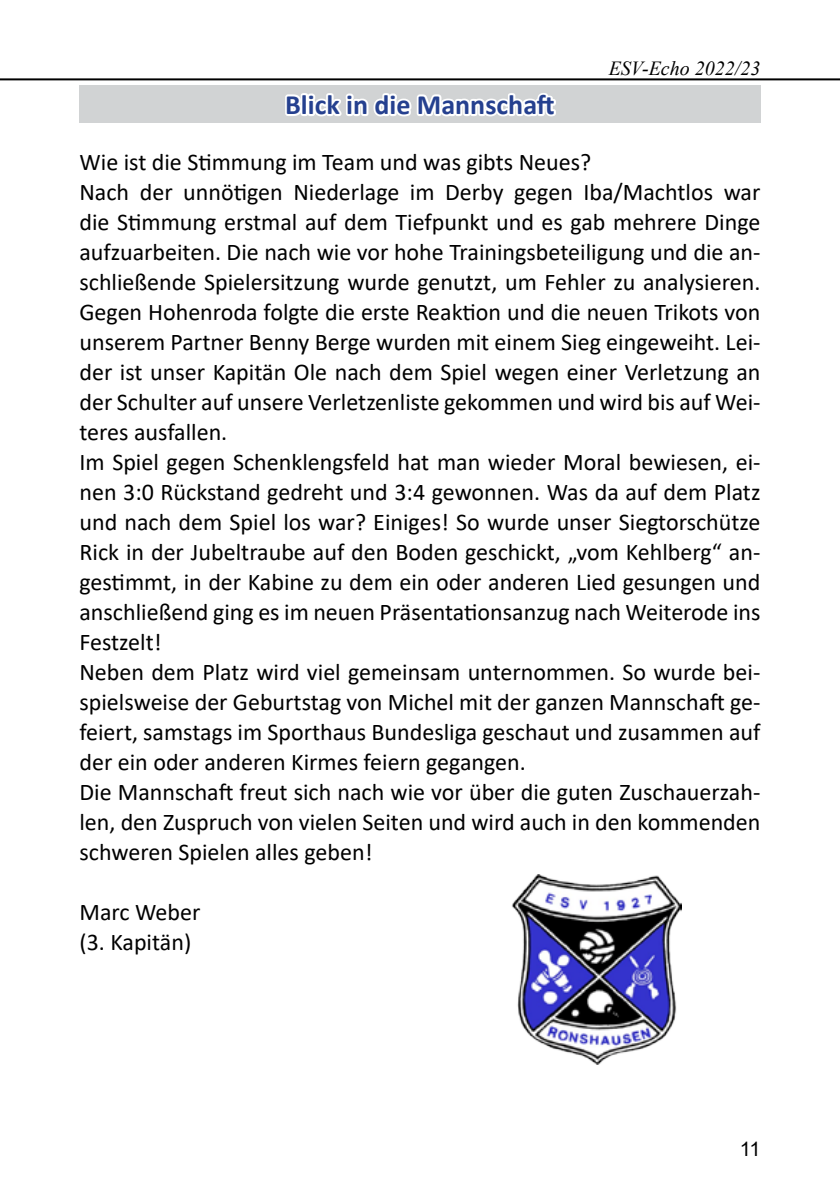
<style>
.page{position:relative;width:840px;height:1191px;background:#fff}
.page>*{position:absolute;margin:0;border:0;box-sizing:border-box;transform-origin:0 0}
.t1{font:700 28px "Calibri";color:#25408f}
.t2{font:24px/30px "Calibri";color:#000}
.t3{font:italic 20px "Times New Roman";color:#000}
.t4{font:20px "Arial";color:#000}
</style>
<div class="page">
<svg style="left:602px;top:80px;width:162px;height:14px"></svg>
<hr style="left:0;top:78px;width:839px;height:2px;background:#000">
<div style="left:79px;top:85px;width:681px;height:37px;background:#d1d3d4"></div>
<svg style="left:281px;top:78px;width:245px;height:45px"></svg>
<svg style="left:518px;top:90px;width:38px;height:29px"></svg>
<img style="left:512px;top:874px;width:169px;height:190px">
<p class="t1" style="left:285px;top:85px;width:271px">Blick in die Mannschaft</p>
<p class="t3" style="left:608px;top:55px;width:153px">ESV-Echo 2022/23</p>
<p class="t2" style="left:79px;top:146px;width:682px">Wie ist die Stimmung im Team und was gibts Neues?<br>Nach der unnötigen Niederlage im Derby gegen Iba/Machtlos war die Stimmung erstmal auf dem Tiefpunkt und es gab mehrere Dinge aufzuarbeiten. Die nach wie vor hohe Trainingsbeteiligung und die an&shy;schließende Spielersitzung wurde genutzt, um Fehler zu analysieren.<br>Gegen Hohenroda folgte die erste Reaktion und die neuen Trikots von unserem Partner Benny Berge wurden mit einem Sieg eingeweiht. Lei&shy;der ist unser Kapitän Ole nach dem Spiel wegen einer Verletzung an der Schulter auf unsere Verletzenliste gekommen und wird bis auf Wei&shy;teres ausfallen.<br>Im Spiel gegen Schenklengsfeld hat man wieder Moral bewiesen, ei&shy;nen 3:0 Rückstand gedreht und 3:4 gewonnen. Was da auf dem Platz und nach dem Spiel los war? Einiges! So wurde unser Siegtorschütze Rick in der Jubeltraube auf den Boden geschickt, „vom Kehlberg“ an&shy;gestimmt, in der Kabine zu dem ein oder anderen Lied gesungen und anschließend ging es im neuen Präsentationsanzug nach Weiterode ins Festzelt!<br>Neben dem Platz wird viel gemeinsam unternommen. So wurde bei&shy;spielsweise der Geburtstag von Michel mit der ganzen Mannschaft ge&shy;feiert, samstags im Sporthaus Bundesliga geschaut und zusammen auf der ein oder anderen Kirmes feiern gegangen.<br>Die Mannschaft freut sich nach wie vor über die guten Zuschauerzah&shy;len, den Zuspruch von vielen Seiten und wird auch in den kommenden schweren Spielen alles geben!</p>
<p class="t2" style="left:79px;top:896px;width:122px">Marc Weber (3. Kapitän)</p>
<p class="t4" style="left:739px;top:1135px;width:22px">11</p>
</div>
